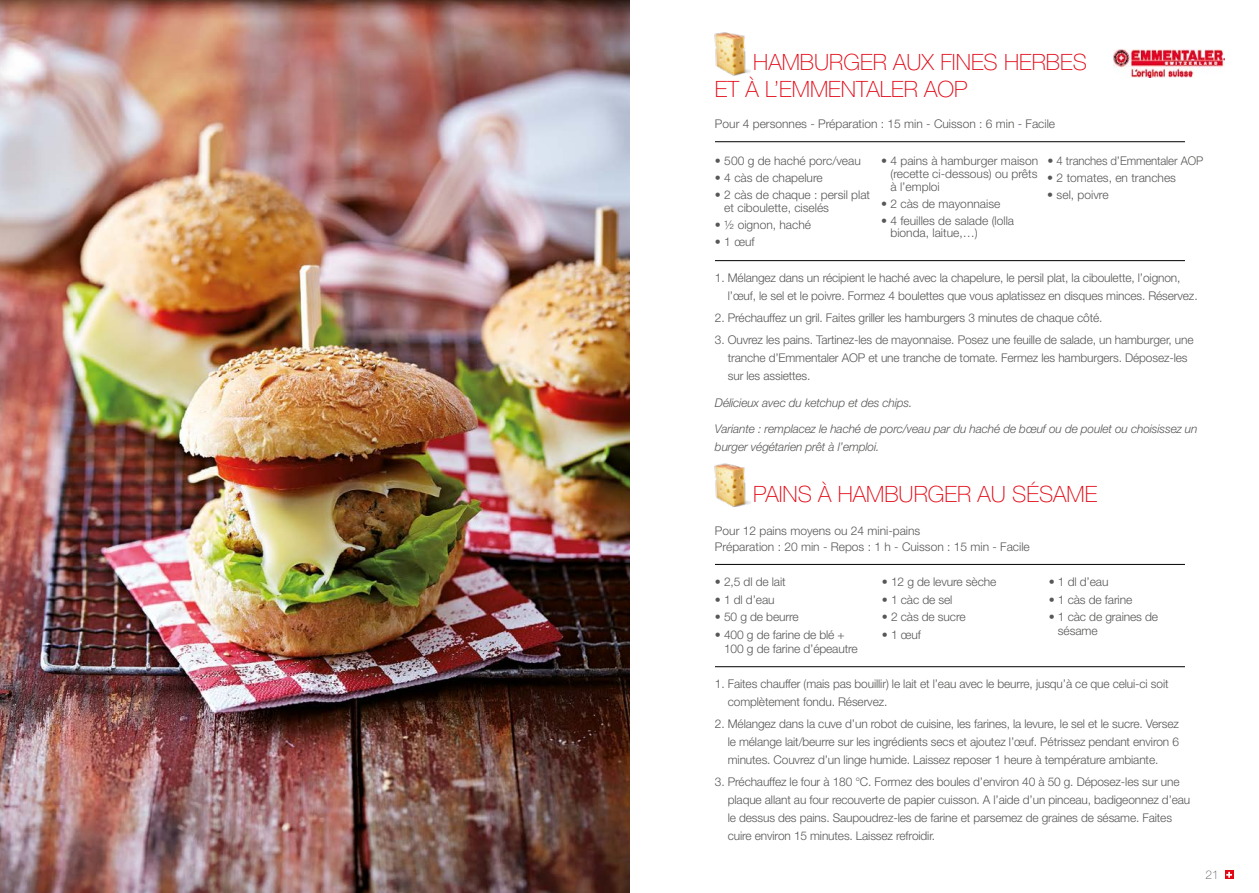
<style>
.page{position:relative;width:1259px;height:893px;background:#fff}
.page>*{position:absolute;margin:0;border:0;box-sizing:border-box;transform-origin:0 0}
.t1{font:100 22.5px/27px "Helvetica Neue LT Std";color:#e30613}
.t2{font:300 12px/18px "Helvetica Neue LT Std";letter-spacing:-.01em;color:#575756}
.t3{font:italic 300 12px/26.1px "Helvetica Neue LT Std";letter-spacing:-.01em;color:#575756}
.t4{font:100 12px "Helvetica Neue LT Std";color:#575756}
</style>
<div class="page">
<img style="left:1113px;top:50px;width:112px;height:27px">
<svg style="left:1225px;top:870px;width:8px;height:9px"></svg>
<svg style="left:1226px;top:872px;width:6px;height:6px"></svg>
<img style="left:0;top:0;width:629px;height:893px">
<img style="left:714px;top:463px;width:37px;height:44px">
<img style="left:714px;top:32px;width:37px;height:44px">
<hr style="left:715px;top:564px;width:470px;height:1px;background:#000">
<hr style="left:715px;top:666px;width:470px;height:1px;background:#000">
<hr style="left:715px;top:141px;width:470px;height:1px;background:#000">
<hr style="left:715px;top:260px;width:470px;height:1px;background:#000">
<h1 class="t1" style="left:715px;top:49px;width:373px;text-indent:38px">HAMBURGER AUX FINES HERBES<br>ET À L’EMMENTALER AOP</h1>
<p class="t2" style="left:715px;top:115px;width:342px">Pour 4 personnes - Préparation : 15 min - Cuisson : 6 min - Facile</p>
<p class="t2" style="left:715px;top:152px;width:147px">• 500 g de haché porc/veau</p>
<p class="t2" style="left:715px;top:169px;width:109px">• 4 càs de chapelure</p>
<p class="t2" style="left:724px;top:188px;width:147px;line-height:12.9px;text-indent:-9px">• 2 càs de chaque : persil plat et ciboulette, ciselés</p>
<p class="t2" style="left:715px;top:215px;width:98px">• ½ oignon, haché</p>
<p class="t2" style="left:715px;top:232px;width:41px">• 1 œuf</p>
<p class="t2" style="left:890px;top:154px;width:149px;line-height:12.9px;text-align:justify;text-indent:-9px">• 4 pains à hamburger maison (recette ci-dessous) ou prêts à l’emploi</p>
<p class="t2" style="left:881px;top:194px;width:121px">• 2 càs de mayonnaise</p>
<p class="t2" style="left:890px;top:214px;width:125px;line-height:12.9px;text-indent:-9px">• 4 feuilles de salade (lolla bionda, laitue,…)</p>
<p class="t2" style="left:1047px;top:152px;width:157px">• 4 tranches d’Emmentaler AOP</p>
<p class="t2" style="left:1047px;top:169px;width:130px">• 2 tomates, en tranches</p>
<p class="t2" style="left:1047px;top:185px;width:63px">• sel, poivre</p>
<p class="t2" style="left:728px;top:268px;width:471px;text-indent:-13px">1. Mélangez dans un récipient le haché avec la chapelure, le persil plat, la ciboulette, l’oignon, l’œuf, le sel et le poivre. Formez 4 boulettes que vous aplatissez en disques minces. Réservez.</p>
<p class="t2" style="left:715px;top:309px;width:389px">2. Préchauffez un gril. Faites griller les hamburgers 3 minutes de chaque côté.</p>
<p class="t2" style="left:728px;top:331px;width:467px;text-indent:-13px">3. Ouvrez les pains. Tartinez-les de mayonnaise. Posez une feuille de salade, un hamburger, une tranche d’Emmentaler AOP et une tranche de tomate. Fermez les hamburgers. Déposez-les sur les assiettes.</p>
<p class="t3" style="left:715px;top:389px;width:484px">Délicieux avec du ketchup et des chips.<br>Variante : remplacez le haché de porc/veau par du haché de bœuf ou de poulet ou choisissez un</p>
<p class="t3" style="left:715px;top:434px;width:166px">burger végétarien prêt à l’emploi.</p>
<h1 class="t1" style="left:753px;top:481px;width:346px">PAINS À HAMBURGER AU SÉSAME</h1>
<p class="t2" style="left:715px;top:522px;width:316px;line-height:16.5px">Pour 12 pains moyens ou 24 mini-pains<br>Préparation : 20 min - Repos : 1 h - Cuisson : 15 min - Facile</p>
<p class="t2" style="left:715px;top:572px;width:72px">• 2,5 dl de lait</p>
<p class="t2" style="left:715px;top:590px;width:61px">• 1 dl d’eau</p>
<p class="t2" style="left:715px;top:608px;width:85px">• 50 g de beurre</p>
<p class="t2" style="left:724px;top:628px;width:135px;line-height:13.5px;text-indent:-9px">• 400 g de farine de blé +<br>100 g de farine d’épeautre</p>
<p class="t2" style="left:882px;top:572px;width:116px">• 12 g de levure sèche</p>
<p class="t2" style="left:882px;top:590px;width:72px">• 1 càc de sel</p>
<p class="t2" style="left:882px;top:608px;width:85px">• 2 càs de sucre</p>
<p class="t2" style="left:882px;top:626px;width:40px">• 1 œuf</p>
<p class="t2" style="left:1048px;top:572px;width:61px">• 1 dl d’eau</p>
<p class="t2" style="left:1048px;top:590px;width:85px">• 1 càs de farine</p>
<p class="t2" style="left:1058px;top:610px;width:102px;line-height:13.5px;text-indent:-9px">• 1 càc de graines de sésame</p>
<p class="t2" style="left:728px;top:674px;width:442px;text-indent:-13px">1. Faites chauffer (mais pas bouillir) le lait et l’eau avec le beurre, jusqu’à ce que celui-ci soit complètement fondu. Réservez.</p>
<p class="t2" style="left:728px;top:714px;width:453px;text-align:justify;text-indent:-13px">2. Mélangez dans la cuve d’un robot de cuisine, les farines, la levure, le sel et le sucre. Versez le mélange lait/beurre sur les ingrédients secs et ajoutez l’œuf. Pétrissez pendant environ 6 minutes. Couvrez d’un linge humide. Laissez reposer 1 heure à température ambiante.</p>
<p class="t2" style="left:728px;top:773px;width:464px;text-indent:-13px">3. Préchauffez le four à 180 °C. Formez des boules d’environ 40 à 50 g. Déposez-les sur une plaque allant au four recouverte de papier cuisson. A l’aide d’un pinceau, badigeonnez d’eau le dessus des pains. Saupoudrez-les de farine et parsemez de graines de sésame. Faites cuire environ 15 minutes. Laissez refroidir.</p>
<p class="t4" style="left:1205px;top:868px;width:15px">21</p>
</div>
